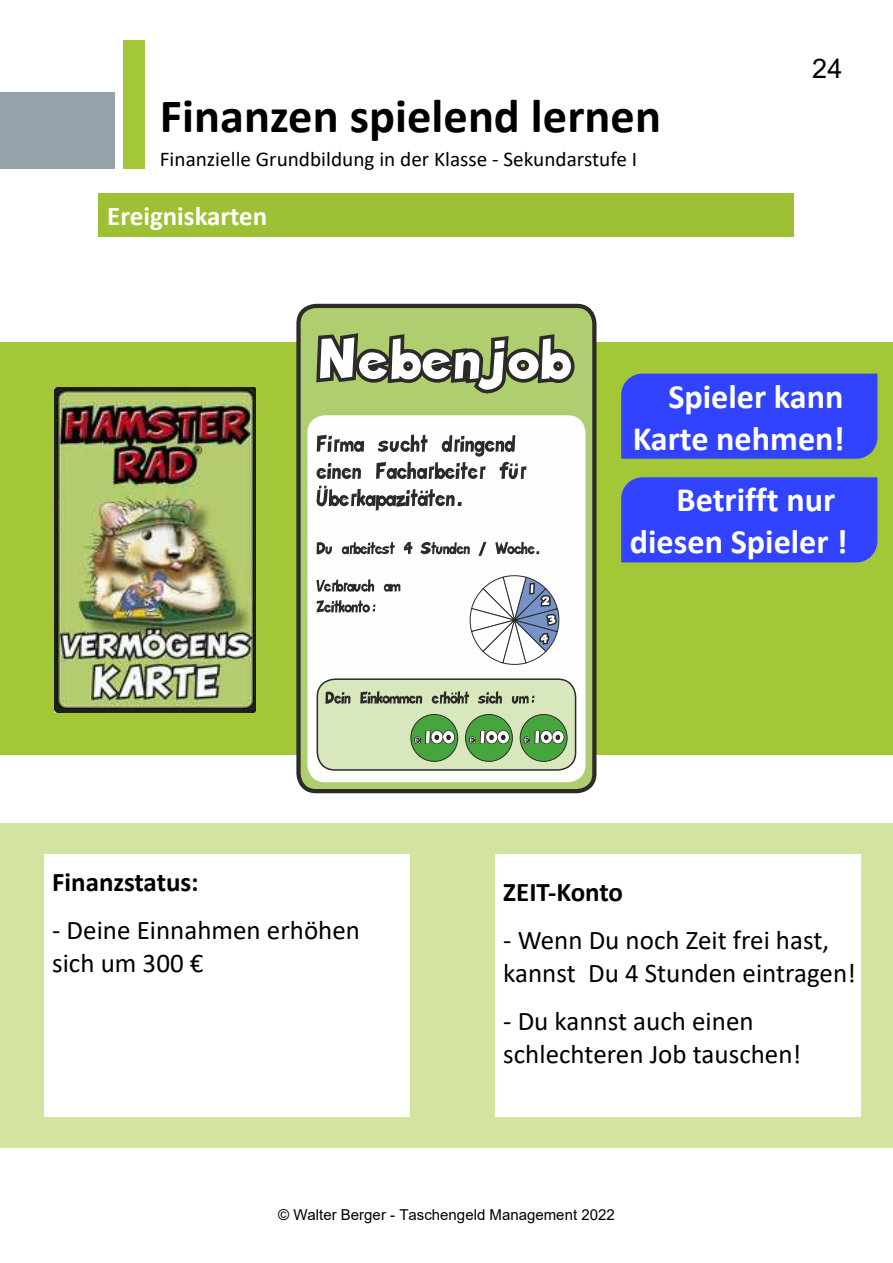
<style>
.page{position:relative;width:893px;height:1263px;background:#fff}
.page>*{position:absolute;margin:0;border:0;box-sizing:border-box;transform-origin:0 0}
.t1{font:700 48px "Calibri";color:#000}
.t2{font:700 34.2px/41.7px "Calibri";color:#fff;text-align:right}
.t3{font:27px/33px "Calibri";color:#000}
.t4{font:700 27px "Calibri";color:#000}
.t5{font:700 27px "Calibri";color:#fff}
.t6{font:27px "Arial";color:#000}
.t7{font:21px "Calibri";color:#000}
.t8{font:15px "Arial";color:#000}
</style>
<div class="page">
<div style="left:0;top:93px;width:115px;height:76px;background:#96a2aa"></div>
<div style="left:124px;top:40px;width:21px;height:129px;background:#a4c737"></div>
<div style="left:0;top:342px;width:893px;height:413px;background:#a4c737"></div>
<div style="left:298px;top:306px;width:296px;height:485px;background:#aece6f;border-radius:18px"></div>
<div style="left:296px;top:304px;width:300px;height:489px;border:4px solid #2c2b2a;border-radius:18px"></div>
<div style="left:307px;top:415px;width:278px;height:367px;background:#fefefe;border-radius:18px"></div>
<svg style="left:317px;top:541px;width:222px;height:15px"></svg>
<svg style="left:316px;top:486px;width:146px;height:24px"></svg>
<svg style="left:316px;top:434px;width:210px;height:45px"></svg>
<div style="left:317px;top:679px;width:259px;height:91px;background:#d8e7bc;border-radius:18px"></div>
<div style="left:317px;top:678px;width:259px;height:93px;border:2px solid #2c2b2a;border-radius:18px"></div>
<svg style="left:325px;top:691px;width:209px;height:13px"></svg>
<div style="left:520px;top:714px;width:47px;height:47px;background:#46a63d;border-radius:50%"></div>
<div style="left:520px;top:714px;width:48px;height:48px;border:1px solid #2c2b2a;border-radius:50%"></div>
<svg style="left:520px;top:728px;width:46px;height:19px"></svg>
<div style="left:465px;top:714px;width:47px;height:47px;background:#46a63d;border-radius:50%"></div>
<div style="left:465px;top:714px;width:48px;height:48px;border:1px solid #2c2b2a;border-radius:50%"></div>
<svg style="left:466px;top:722px;width:46px;height:25px"></svg>
<div style="left:411px;top:714px;width:47px;height:47px;background:#46a63d;border-radius:50%"></div>
<div style="left:410px;top:714px;width:48px;height:48px;border:1px solid #2c2b2a;border-radius:50%"></div>
<svg style="left:411px;top:721px;width:46px;height:26px"></svg>
<svg style="left:470px;top:575px;width:90px;height:90px"></svg>
<svg style="left:317px;top:600px;width:58px;height:13px"></svg>
<svg style="left:316px;top:579px;width:84px;height:13px"></svg>
<svg style="left:316px;top:333px;width:259px;height:61px"></svg>
<hr style="left:223px;top:293px;width:31px;height:1px;background:#000">
<hr style="left:639px;top:293px;width:31px;height:1px;background:#000">
<hr style="left:223px;top:817px;width:31px;height:1px;background:#000">
<hr style="left:639px;top:817px;width:31px;height:1px;background:#000">
<div style="left:0;top:823px;width:893px;height:325px;background:#d3e4a0"></div>
<div style="left:44px;top:854px;width:366px;height:263px;background:#fff"></div>
<img style="left:55px;top:388px;width:200px;height:325px">
<div style="left:621px;top:374px;width:256px;height:85px;background:#3243ff"></div>
<div style="left:621px;top:477px;width:256px;height:85px;background:#3243ff"></div>
<div style="left:495px;top:854px;width:366px;height:263px;background:#fff"></div>
<div style="left:99px;top:194px;width:695px;height:43px;background:#9ec035"></div>
<h1 class="t1" style="left:160px;top:82px;width:503px">Finanzen spielend lernen</h1>
<p class="t7" style="left:160px;top:144px;width:479px">Finanzielle Grundbildung in der Klasse - Sekundarstufe I</p>
<p class="t5" style="left:107px;top:197px;width:162px">Ereigniskarten</p>
<p class="t6" style="left:812px;top:50px;width:32px">24</p>
<p class="t4" style="left:52px;top:863px;width:148px">Finanzstatus:</p>
<p class="t3" style="left:52px;top:913px;width:309px">- Deine Einnahmen erhöhen sich um 300 €</p>
<p class="t2" style="left:633px;top:375px;width:213px">Spieler kann<br>Karte nehmen!</p>
<p class="t2" style="left:630px;top:479px;width:219px;text-align:left;text-indent:47px">Betrifft nur diesen Spieler !</p>
<p class="t4" style="left:503px;top:873px;width:121px">ZEIT-Konto</p>
<p class="t3" style="left:503px;top:923px;width:354px">- Wenn Du noch Zeit frei hast, kannst Du 4 Stunden eintragen!</p>
<p class="t3" style="left:503px;top:1004px;width:300px">- Du kannst auch einen schlechteren Job tauschen!</p>
<p class="t8" style="left:278px;top:1204px;width:338px">© Walter Berger - Taschengeld Management 2022</p>
</div>
